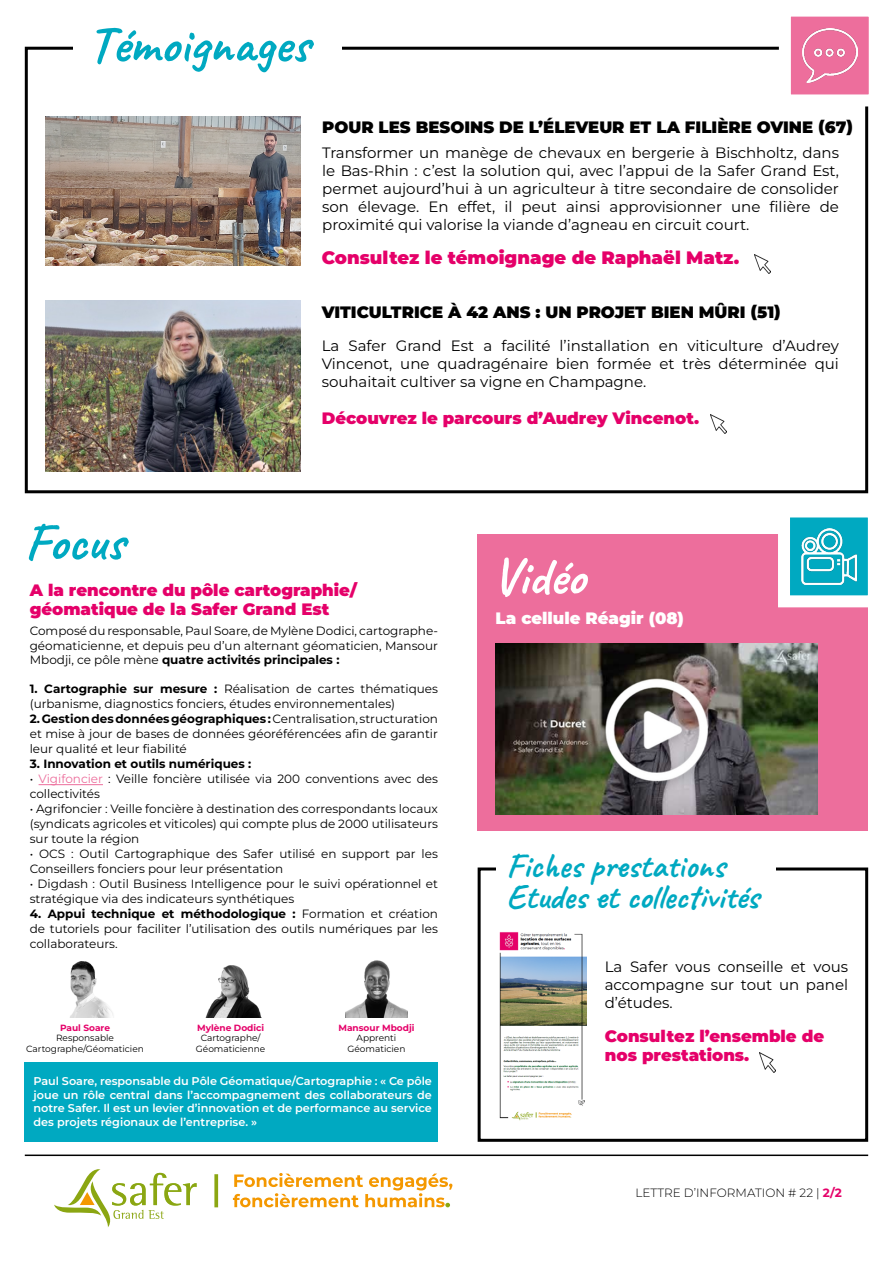
<style>
.page{position:relative;width:893px;height:1263px;background:#fff}
.page>*{position:absolute;margin:0;border:0;box-sizing:border-box;transform-origin:0 0}
.t1{font:52.5px "Caveat";color:#00a9c1}
.t2{font:52.5px "Caveat";color:#fff}
.t3{font:34.5px/31.5px "Caveat";color:#00a9c1}
.t4{font:900 18px "Montserrat";color:#e50069}
.t5{font:900 16.5px/19.8px "Montserrat";color:#e50069}
.t6{font:900 16.5px "Montserrat";color:#000}
.t7{font:900 16.5px "Montserrat";color:#fff}
.t8{font:15px/18px "Montserrat";color:#000;text-align:justify}
.t9{font:12px/15px "Montserrat";color:#000;text-align:justify}
.t10{font:700 12px "Montserrat";color:#000}
.t11{font:300 12px "Montserrat";color:#000}
.t12{font:600 11.25px/13.5px "Montserrat";color:#fff;text-align:justify}
.t13{font:9px/10.8px "Montserrat";color:#000;text-align:center}
.t14{font:700 9px "Montserrat";color:#e50069}
.s1{font-weight:700}
.s2{color:#ed6e9c}
.s3{font-weight:700;color:#e50069}
</style>
<div class="page">
<div style="left:25px;top:1062px;width:413px;height:80px;background:#00a9c1"></div>
<hr style="left:39px;top:784px;width:64px;height:1px;background:#ed6e9c">
<svg style="left:233px;top:1173px;width:219px;height:34px"></svg>
<svg style="left:214px;top:1174px;width:4px;height:33px"></svg>
<svg style="left:54px;top:1169px;width:143px;height:58px"></svg>
<hr style="left:25px;top:1154px;width:843px;height:2px;background:#000">
<div style="left:25px;top:47px;width:843px;height:446px;border:3px solid #000"></div>
<div style="left:74px;top:20px;width:268px;height:59px;background:#fff"></div>
<img style="left:755px;top:254px;width:15px;height:20px">
<div style="left:785px;top:11px;width:90px;height:89px;background:#ed6e9c"></div>
<div style="left:779px;top:5px;width:102px;height:101px;border:12px solid #fff"></div>
<img style="left:802px;top:29px;width:55px;height:53px">
<img style="left:46px;top:117px;width:255px;height:148px">
<img style="left:711px;top:414px;width:15px;height:20px">
<img style="left:46px;top:301px;width:255px;height:171px">
<div style="left:478px;top:534px;width:390px;height:296px;background:#ed6e9c"></div>
<div style="left:784px;top:511px;width:90px;height:90px;background:#00a9c1"></div>
<div style="left:778px;top:505px;width:102px;height:102px;border:12px solid #fff"></div>
<img style="left:801px;top:529px;width:56px;height:55px">
<img style="left:205px;top:965px;width:57px;height:53px">
<img style="left:70px;top:961px;width:43px;height:57px">
<img style="left:346px;top:960px;width:61px;height:58px">
<img style="left:495px;top:643px;width:322px;height:171px">
<div style="left:478px;top:867px;width:390px;height:275px;border:3px solid #000"></div>
<div style="left:495px;top:843px;width:280px;height:41px;background:#fff"></div>
<img style="left:499px;top:932px;width:88px;height:189px">
<img style="left:760px;top:1053px;width:15px;height:19px">
<h1 class="t1" style="left:88px;top:11px;width:223px">Témoignages</h1>
<h3 class="t6" style="left:322px;top:116px;width:532px">POUR LES BESOINS DE L’ÉLEVEUR ET LA FILIÈRE OVINE (67)</h3>
<p class="t8" style="left:322px;top:143px;width:518px">Transformer un manège de chevaux en bergerie à Bischholtz, dans le Bas-Rhin : c’est la solution qui, avec l’appui de la Safer Grand Est, permet aujourd’hui à un agriculteur à titre secondaire de consolider son élevage. En effet, il peut ainsi approvisionner une filière de proximité qui valorise la viande d’agneau en circuit court.</p>
<h3 class="t4" style="left:322px;top:245px;width:419px">Consultez le témoignage de Raphaël Matz.</h3>
<h3 class="t6" style="left:322px;top:301px;width:460px">VITICULTRICE À 42 ANS : UN PROJET BIEN MÛRI (51)</h3>
<p class="t8" style="left:322px;top:337px;width:519px">La Safer Grand Est a facilité l’installation en viticulture d’Audrey Vincenot, une quadragénaire bien formée et très déterminée qui souhaitait cultiver sa vigne en Champagne.</p>
<h3 class="t5" style="left:322px;top:408px;width:379px">Découvrez le parcours d’Audrey Vincenot.</h3>
<h1 class="t1" style="left:25px;top:509px;width:101px">Focus</h1>
<h3 class="t5" style="left:30px;top:579px;width:329px">A la rencontre du pôle cartographie/ géomatique de la Safer Grand Est</h3>
<p class="t9" style="left:30px;top:623px;width:410px;line-height:14.4px">Composé du responsable, Paul Soare, de Mylène Dodici, cartographe&shy;géomaticienne, et depuis peu d’un alternant géomaticien, Mansour Mbodji, ce pôle mène <span class="s1">quatre activités principales :</span></p>
<p class="t9" style="left:30px;top:681px;width:410px"><span class="s1">1. Cartographie sur mesure :</span> Réalisation de cartes thématiques (urbanisme, diagnostics fonciers, études environnementales)</p>
<p class="t9" style="left:30px;top:711px;width:410px"><span class="s1">2. Gestion des données géographiques :</span> Centralisation, structuration et mise à jour de bases de données géoréférencées afin de garantir leur qualité et leur fiabilité</p>
<p class="t10" style="left:30px;top:756px;width:223px">3. Innovation et outils numériques :</p>
<p class="t9" style="left:30px;top:771px;width:410px">• <span class="s2">Vigifoncier</span> : Veille foncière utilisée via 200 conventions avec des collectivités</p>
<p class="t9" style="left:30px;top:801px;width:410px">• Agrifoncier : Veille foncière à destination des correspondants locaux (syndicats agricoles et viticoles) qui compte plus de 2000 utilisateurs sur toute la région</p>
<p class="t9" style="left:30px;top:846px;width:410px">• OCS : Outil Cartographique des Safer utilisé en support par les<br>Conseillers fonciers pour leur présentation</p>
<p class="t9" style="left:30px;top:876px;width:410px">• Digdash : Outil Business Intelligence pour le suivi opérationnel et stratégique via des indicateurs synthétiques</p>
<p class="t9" style="left:30px;top:906px;width:410px"><span class="s1">4. Appui technique et méthodologique :</span> Formation et création de tutoriels pour faciliter l’utilisation des outils numériques par les collaborateurs.</p>
<p class="t14" style="left:60px;top:1021px;width:52px">Paul Soare</p>
<p class="t13" style="left:26px;top:1033px;width:119px">Responsable<br>Cartographe/Géomaticien</p>
<p class="t14" style="left:197px;top:1021px;width:69px">Mylène Dodici</p>
<p class="t13" style="left:196px;top:1033px;width:71px">Cartographe/<br>Géomaticienne</p>
<p class="t14" style="left:338px;top:1021px;width:78px">Mansour Mbodji</p>
<p class="t13" style="left:348px;top:1033px;width:59px">Apprenti<br>Géomaticien</p>
<p class="t12" style="left:33px;top:1074px;width:400px">Paul Soare, responsable du Pôle Géomatique/Cartographie : « Ce pôle joue un rôle central dans l’accompagnement des collaborateurs de notre Safer. Il est un levier d’innovation et de performance au service des projets régionaux de l’entreprise. »</p>
<h1 class="t2" style="left:492px;top:543px;width:95px">Vidéo</h1>
<h3 class="t7" style="left:495px;top:607px;width:190px">La cellule Réagir (08)</h3>
<h2 class="t3" style="left:507px;top:849px;width:254px">Fiches prestations<br>Etudes et collectivités</h2>
<p class="t8" style="left:605px;top:957px;width:245px">La Safer vous conseille et vous accompagne sur tout un panel d’études.</p>
<h3 class="t5" style="left:605px;top:1025px;width:221px">Consultez l’ensemble de nos prestations.</h3>
<p class="t11" style="left:635px;top:1185px;width:208px">LETTRE D’INFORMATION # 22 | <span class="s3">2/2</span></p>
</div>
